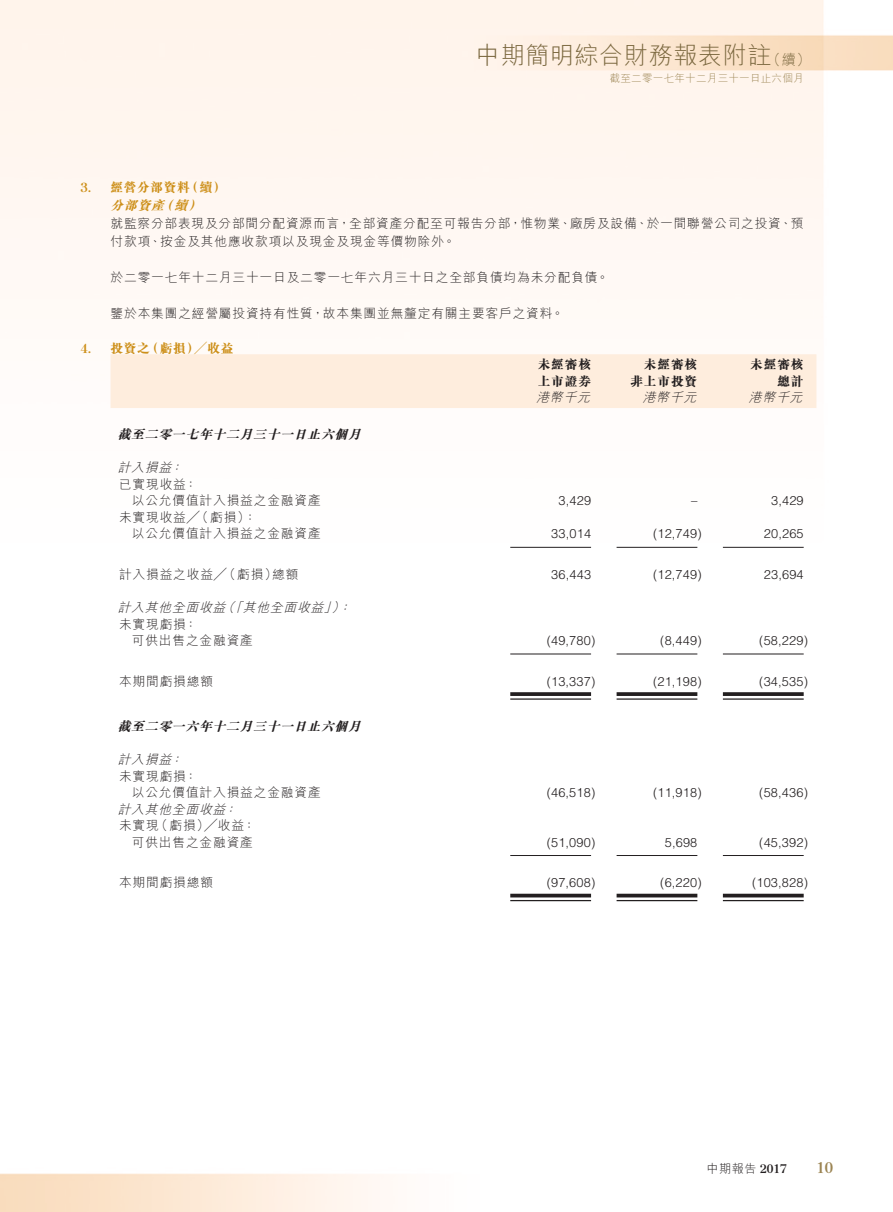
<style>
.page{position:relative;width:893px;height:1212px;background:#fff}
.page>*{position:absolute;margin:0;border:0;box-sizing:border-box;transform-origin:0 0}
.t1{font:300 24px "M Hei HK";letter-spacing:.03em;color:#79663d}
.t2{font:700 15px "Else NPL Std";color:#9b8452}
.t3{font:300 14.25px "M Hei HK";color:#79663d}
.Notes_section_body_t{font:300 12.75px/18px "M Hei HK";letter-spacing:.065em;color:#231f20}
.Notes_section_body_t-2{font:300 12.75px "Helvetica LT Std";letter-spacing:.015em;color:#231f20}
.Notes_section_body_t-3{font:italic 300 12.75px "M Hei HK";color:#231f20}
.Notes_section_body_t-4{font:italic 800 12.75px "M Sung HK";color:#231f20}
.Notes_section_body_t-5{font:800 12.75px "M Sung HK";letter-spacing:.065em;color:#231f20}
.Notes_HD1{font:800 12.75px "M Sung HK";letter-spacing:.045em;color:#cd8f19}
.Notes_HD2{font:italic 800 12.75px "M Sung HK";color:#cd8f19}
.Notes_HD1-2{font:700 12.75px "Else NPL Std";color:#cd8f19}
.t4{font:300 12px "M Hei HK";color:#231f20}
.t5{font:300 10.5px "M Hei HK";letter-spacing:.03em;color:#9b8452}
.s1{font-family:"Else NPL Std";font-weight:700}
</style>
<div class="page">
<img style="left:0;top:0;width:1px;height:1212px">
<div style="left:111px;top:354px;width:705px;height:54px;background:#feeddd"></div>
<hr style="left:510px;top:547px;width:81px;height:1px;background:#231f20">
<hr style="left:617px;top:547px;width:80px;height:1px;background:#231f20">
<hr style="left:723px;top:547px;width:81px;height:1px;background:#231f20">
<hr style="left:510px;top:654px;width:81px;height:1px;background:#231f20">
<hr style="left:617px;top:654px;width:80px;height:1px;background:#231f20">
<hr style="left:723px;top:654px;width:81px;height:1px;background:#231f20">
<svg style="left:510px;top:692px;width:81px;height:4px"></svg>
<hr style="left:510px;top:698px;width:81px;height:2px;background:#231f20">
<svg style="left:617px;top:692px;width:80px;height:4px"></svg>
<hr style="left:617px;top:698px;width:80px;height:2px;background:#231f20">
<svg style="left:723px;top:692px;width:81px;height:4px"></svg>
<hr style="left:723px;top:698px;width:81px;height:2px;background:#231f20">
<hr style="left:510px;top:855px;width:81px;height:1px;background:#231f20">
<hr style="left:617px;top:855px;width:80px;height:1px;background:#231f20">
<hr style="left:723px;top:855px;width:81px;height:1px;background:#231f20">
<hr style="left:510px;top:894px;width:81px;height:3px;background:#231f20">
<hr style="left:510px;top:900px;width:81px;height:1px;background:#231f20">
<hr style="left:617px;top:894px;width:80px;height:3px;background:#231f20">
<hr style="left:617px;top:900px;width:80px;height:1px;background:#231f20">
<hr style="left:723px;top:894px;width:81px;height:3px;background:#231f20">
<hr style="left:723px;top:900px;width:81px;height:1px;background:#231f20">
<h1 class="t1" style="left:476px;top:43px;width:297px">中期簡明綜合財務報表附註</h1>
<p class="t3" style="left:766px;top:53px;width:46px">（續(</p>
<p class="t5" style="left:610px;top:73px;width:195px">截至二零一七年十二月三十一日止六個月</p>
<p class="Notes_HD1-2" style="left:81px;top:180px;width:12px">3.</p>
<p class="Notes_HD1-2" style="left:81px;top:340px;width:12px">4.</p>
<p class="Notes_HD1" style="left:111px;top:181px;width:81px">經營分部資料</p>
<p class="Notes_HD1" style="left:186px;top:181px;width:41px">（續(</p>
<p class="Notes_HD2" style="left:111px;top:199px;width:58px">分部資產</p>
<p class="Notes_section_body_t" style="left:111px;top:214px;width:695px">就監察分部表現及分部間分配資源而言，全部資產分配至可報告分部，惟物業、廠房及設備、於一間聯營公司之投資、預付款項、按金及其他應收款項以及現金及現金等價物除外。</p>
<p class="Notes_section_body_t" style="left:111px;top:268px;width:500px">於二零一七年十二月三十一日及二零一七年六月三十日之全部負債均為未分配負債。</p>
<p class="Notes_section_body_t" style="left:111px;top:304px;width:455px">鑒於本集團之經營屬投資持有性質，故本集團並無釐定有關主要客戶之資料。</p>
<p class="Notes_HD1" style="left:146px;top:341px;width:89px">（虧損）╱收益</p>
<p class="Notes_HD2" style="left:160px;top:199px;width:32px">（續</p>
<p class="Notes_HD2" style="left:188px;top:199px;width:18px">(</p>
<p class="Notes_HD1" style="left:111px;top:341px;width:41px">投資之</p>
<p class="Notes_section_body_t-4" style="left:118px;top:428px;width:248px">截至二零一七年十二月三十一日止六個月</p>
<p class="Notes_section_body_t-3" style="left:170px;top:461px;width:18px">：</p>
<p class="Notes_section_body_t-3" style="left:118px;top:461px;width:58px">計入損益</p>
<p class="Notes_section_body_t" style="left:119px;top:475px;width:80px">已實現收益：</p>
<p class="Notes_section_body_t" style="left:132px;top:491px;width:190px">以公允價值計入損益之金融資產</p>
<p class="Notes_section_body_t" style="left:119px;top:508px;width:139px">未實現收益╱（虧損：(</p>
<p class="Notes_section_body_t" style="left:132px;top:524px;width:190px">以公允價值計入損益之金融資產</p>
<p class="Notes_section_body_t" style="left:119px;top:565px;width:160px">計入損益之收益╱（虧損）</p>
<p class="Notes_section_body_t-3" style="left:243px;top:601px;width:113px">其他全面收益 ：(</p>
<p class="Notes_section_body_t" style="left:272px;top:565px;width:28px">總額</p>
<p class="Notes_section_body_t-3" style="left:222px;top:601px;width:26px">（「</p>
<p class="Notes_section_body_t-3" style="left:118px;top:601px;width:113px">計入其他全面收益</p>
<p class="Notes_section_body_t" style="left:119px;top:615px;width:80px">未實現虧損：</p>
<p class="Notes_section_body_t-3" style="left:323px;top:601px;width:18px">「</p>
<p class="Notes_section_body_t" style="left:132px;top:631px;width:123px">可供出售之金融資產</p>
<p class="Notes_section_body_t" style="left:119px;top:672px;width:96px">本期間虧損總額</p>
<p class="Notes_section_body_t-4" style="left:118px;top:720px;width:248px">截至二零一六年十二月三十一日止六個月</p>
<p class="Notes_section_body_t-3" style="left:170px;top:753px;width:18px">：</p>
<p class="Notes_section_body_t-3" style="left:118px;top:753px;width:58px">計入損益</p>
<p class="Notes_section_body_t" style="left:119px;top:767px;width:80px">未實現虧損：</p>
<p class="Notes_section_body_t" style="left:132px;top:783px;width:190px">以公允價值計入損益之金融資產</p>
<p class="Notes_section_body_t-3" style="left:224px;top:802px;width:18px">：</p>
<p class="Notes_section_body_t-3" style="left:118px;top:802px;width:113px">計入其他全面收益</p>
<p class="Notes_section_body_t" style="left:155px;top:816px;width:102px">（虧損）╱收益：</p>
<p class="Notes_section_body_t" style="left:119px;top:816px;width:41px">未實現</p>
<p class="Notes_section_body_t" style="left:132px;top:833px;width:123px">可供出售之金融資產</p>
<p class="Notes_section_body_t" style="left:119px;top:873px;width:96px">本期間虧損總額</p>
<p class="Notes_section_body_t-5" style="left:538px;top:358px;width:55px">未經審核</p>
<p class="Notes_section_body_t-5" style="left:538px;top:374px;width:55px">上市證券</p>
<p class="Notes_section_body_t-3" style="left:536px;top:391px;width:58px">港幣千元</p>
<p class="Notes_section_body_t-5" style="left:644px;top:358px;width:55px">未經審核</p>
<p class="Notes_section_body_t-5" style="left:630px;top:374px;width:68px">非上市投資</p>
<p class="Notes_section_body_t-3" style="left:643px;top:391px;width:58px">港幣千元</p>
<p class="Notes_section_body_t-5" style="left:750px;top:358px;width:55px">未經審核</p>
<p class="Notes_section_body_t-5" style="left:777px;top:374px;width:28px">總計</p>
<p class="Notes_section_body_t-3" style="left:749px;top:391px;width:58px">港幣千元</p>
<p class="Notes_section_body_t-2" style="left:558px;top:493px;width:34px">3,429</p>
<p class="Notes_section_body_t-2" style="left:691px;top:493px;width:8px">–</p>
<p class="Notes_section_body_t-2" style="left:771px;top:493px;width:34px">3,429</p>
<p class="Notes_section_body_t-2" style="left:551px;top:526px;width:41px">33,014</p>
<p class="Notes_section_body_t-2" style="left:653px;top:526px;width:50px">)12,749(</p>
<p class="Notes_section_body_t-2" style="left:764px;top:526px;width:41px">20,265</p>
<p class="Notes_section_body_t-2" style="left:551px;top:567px;width:41px">36,443</p>
<p class="Notes_section_body_t-2" style="left:653px;top:567px;width:50px">)12,749(</p>
<p class="Notes_section_body_t-2" style="left:764px;top:567px;width:41px">23,694</p>
<p class="Notes_section_body_t-2" style="left:547px;top:633px;width:50px">)49,780(</p>
<p class="Notes_section_body_t-2" style="left:660px;top:633px;width:43px">)8,449(</p>
<p class="Notes_section_body_t-2" style="left:759px;top:633px;width:50px">)58,229(</p>
<p class="Notes_section_body_t-2" style="left:547px;top:673px;width:50px">)13,337(</p>
<p class="Notes_section_body_t-2" style="left:653px;top:673px;width:50px">)21,198(</p>
<p class="Notes_section_body_t-2" style="left:759px;top:673px;width:50px">)34,535(</p>
<p class="Notes_section_body_t-2" style="left:547px;top:785px;width:50px">)46,518(</p>
<p class="Notes_section_body_t-2" style="left:653px;top:785px;width:50px">)11,918(</p>
<p class="Notes_section_body_t-2" style="left:759px;top:785px;width:50px">)58,436(</p>
<p class="Notes_section_body_t-2" style="left:547px;top:834px;width:50px">)51,090(</p>
<p class="Notes_section_body_t-2" style="left:665px;top:834px;width:34px">5,698</p>
<p class="Notes_section_body_t-2" style="left:759px;top:834px;width:50px">)45,392(</p>
<p class="Notes_section_body_t-2" style="left:547px;top:875px;width:50px">)97,608(</p>
<p class="Notes_section_body_t-2" style="left:660px;top:875px;width:43px">)6,220(</p>
<p class="Notes_section_body_t-2" style="left:752px;top:875px;width:57px">)103,828(</p>
<p class="t4" style="left:707px;top:1162px;width:81px">中期報告 <span class="s1">2017</span></p>
<p class="t2" style="left:816px;top:1158px;width:18px">10</p>
</div>
